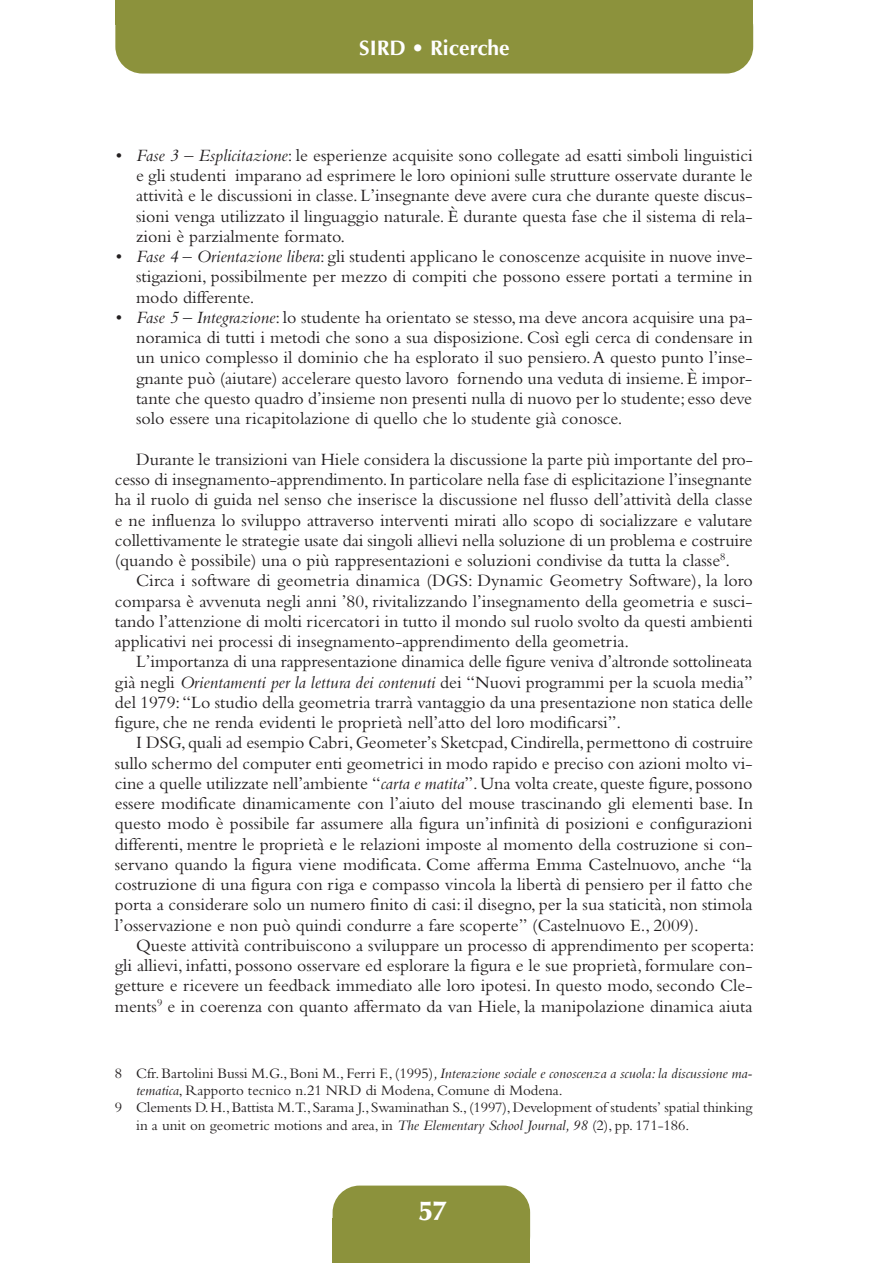
<style>
.page{position:relative;width:893px;height:1263px;background:#fff}
.page>*{position:absolute;margin:0;border:0;box-sizing:border-box;transform-origin:0 0}
.t1{font:900 27px "Optima";color:#fff}
.t2{font:700 21px "Optima";color:#fff}
.t3{font:18px/20.2px "Bembo";color:#231f20;text-align:justify}
.t4{font:15px "Bembo";letter-spacing:-.005em;color:#231f20}
.t5{font:italic 15px "Bembo";color:#231f20}
.s1{font-style:italic}
.s2{font-style:normal}
</style>
<div class="page">
<div style="left:333px;top:1185px;width:197px;height:78px;background:#8c923c;border-radius:27px"></div>
<div style="left:333px;top:1218px;width:197px;height:45px;background:#8c923c"></div>
<div style="left:115px;top:0;width:638px;height:74px;background:#8c923c;border-radius:27px"></div>
<div style="left:115px;top:0;width:638px;height:24px;background:#8c923c"></div>
<p class="t2" style="left:359px;top:39px;width:152px">SIRD • Ricerche</p>
<p class="t3" style="left:136px;top:147px;width:618px;text-indent:-21px"><span class="s1">• Fase 3 – Esplicitazione</span>: le esperienze acquisite sono collegate ad esatti simboli linguistici e gli studenti imparano ad esprimere le loro opinioni sulle strutture osservate durante le attività e le discussioni in classe. L’insegnante deve avere cura che durante queste discus&shy;sioni venga utilizzato il linguaggio naturale. È durante questa fase che il sistema di rela&shy;zioni è parzialmente formato.</p>
<p class="t3" style="left:136px;top:248px;width:618px;text-indent:-21px"><span class="s1">• Fase 4 – Orientazione libera</span>: gli studenti applicano le conoscenze acquisite in nuove inve&shy;stigazioni, possibilmente per mezzo di compiti che possono essere portati a termine in modo differente.</p>
<p class="t3" style="left:136px;top:309px;width:618px;text-indent:-21px"><span class="s1">• Fase 5 – Integrazione</span>: lo studente ha orientato se stesso, ma deve ancora acquisire una pa&shy;noramica di tutti i metodi che sono a sua disposizione. Così egli cerca di condensare in un unico complesso il dominio che ha esplorato il suo pensiero. A questo punto l’inse&shy;gnante può (aiutare) accelerare questo lavoro fornendo una veduta di insieme. È impor&shy;tante che questo quadro d’insieme non presenti nulla di nuovo per lo studente; esso deve solo essere una ricapitolazione di quello che lo studente già conosce.</p>
<p class="t3" style="left:136px;top:451px;width:618px">Durante le transizioni van Hiele considera la discussione la parte più importante del pro-</p>
<p class="t3" style="left:115px;top:471px;width:639px">cesso di insegnamento-apprendimento. In particolare nella fase di esplicitazione l’insegnante</p>
<p class="t3" style="left:115px;top:491px;width:639px">ha il ruolo di guida nel senso che inserisce la discussione nel flusso dell’attività della classe</p>
<p class="t3" style="left:115px;top:511px;width:639px">e ne influenza lo sviluppo attraverso interventi mirati allo scopo di socializzare e valutare</p>
<p class="t3" style="left:115px;top:532px;width:639px">collettivamente le strategie usate dai singoli allievi nella soluzione di un problema e costruire</p>
<p class="t3" style="left:115px;top:552px;width:617px">(quando è possibile) una o più rappresentazioni e soluzioni condivise da tutta la classe<sup>8</sup>.</p>
<p class="t3" style="left:136px;top:572px;width:618px">Circa i software di geometria dinamica (DGS: Dynamic Geometry Software), la loro</p>
<p class="t3" style="left:115px;top:592px;width:639px">comparsa è avvenuta negli anni ’80, rivitalizzando l’insegnamento della geometria e susci-</p>
<p class="t3" style="left:115px;top:613px;width:639px">tando l’attenzione di molti ricercatori in tutto il mondo sul ruolo svolto da questi ambienti</p>
<p class="t3" style="left:115px;top:633px;width:516px">applicativi nei processi di insegnamento-apprendimento della geometria.</p>
<p class="t3" style="left:136px;top:653px;width:618px">L’importanza di una rappresentazione dinamica delle figure veniva d’altronde sottolineata</p>
<p class="t3" style="left:115px;top:673px;width:639px">già negli <span class="s1">Orientamenti per la lettura dei contenuti</span> dei “Nuovi programmi per la scuola media”</p>
<p class="t3" style="left:115px;top:694px;width:640px">del 1979: “Lo studio della geometria trarrà vantaggio da una presentazione non statica delle</p>
<p class="t3" style="left:115px;top:714px;width:508px">figure, che ne renda evidenti le proprietà nell’atto del loro modificarsi”.</p>
<p class="t3" style="left:136px;top:734px;width:618px">I DSG, quali ad esempio Cabri, Geometer’s Sketcpad, Cindirella, permettono di costruire</p>
<p class="t3" style="left:115px;top:754px;width:639px">sullo schermo del computer enti geometrici in modo rapido e preciso con azioni molto vi-</p>
<p class="t3" style="left:115px;top:775px;width:639px">cine a quelle utilizzate nell’ambiente “<span class="s1">carta e matita</span>”. Una volta create, queste figure, possono</p>
<p class="t3" style="left:115px;top:795px;width:640px">essere modificate dinamicamente con l’aiuto del mouse trascinando gli elementi base. In</p>
<p class="t3" style="left:115px;top:815px;width:639px">questo modo è possibile far assumere alla figura un’infinità di posizioni e configurazioni</p>
<p class="t3" style="left:115px;top:835px;width:639px">differenti, mentre le proprietà e le relazioni imposte al momento della costruzione si con-</p>
<p class="t3" style="left:115px;top:856px;width:639px">servano quando la figura viene modificata. Come afferma Emma Castelnuovo, anche “la</p>
<p class="t3" style="left:115px;top:876px;width:639px">costruzione di una figura con riga e compasso vincola la libertà di pensiero per il fatto che</p>
<p class="t3" style="left:115px;top:896px;width:639px">porta a considerare solo un numero finito di casi: il disegno, per la sua staticità, non stimola</p>
<p class="t3" style="left:115px;top:916px;width:585px">l’osservazione e non può quindi condurre a fare scoperte” (Castelnuovo E., 2009).</p>
<p class="t3" style="left:136px;top:937px;width:620px">Queste attività contribuiscono a sviluppare un processo di apprendimento per scoperta:</p>
<p class="t3" style="left:115px;top:957px;width:639px">gli allievi, infatti, possono osservare ed esplorare la figura e le sue proprietà, formulare con-</p>
<p class="t3" style="left:115px;top:977px;width:639px">getture e ricevere un feedback immediato alle loro ipotesi. In questo modo, secondo Cle-</p>
<p class="t3" style="left:115px;top:997px;width:639px">ments<sup>9</sup> e in coerenza con quanto affermato da van Hiele, la manipolazione dinamica aiuta</p>
<p class="t5" style="left:115px;top:1068px;width:639px"><span class="s2">8 Cfr. Bartolini Bussi M.G., Boni M., Ferri F., (1995)</span>, Interazione sociale e conoscenza a scuola: la discussione ma-</p>
<p class="t4" style="left:136px;top:1085px;width:428px"><span class="s1">tematica</span>, Rapporto tecnico n.21 NRD di Modena, Comune di Modena.</p>
<p class="t4" style="left:115px;top:1102px;width:639px">9 Clements D. H., Battista M.T., Sarama J., Swaminathan S., (1997), Development of students’ spatial thinking</p>
<p class="t4" style="left:136px;top:1120px;width:555px">in a unit on geometric motions and area, in <span class="s1">The Elementary School Journal, 98</span> (2), pp. 171-186.</p>
<p class="t1" style="left:419px;top:1200px;width:28px">57</p>
</div>
